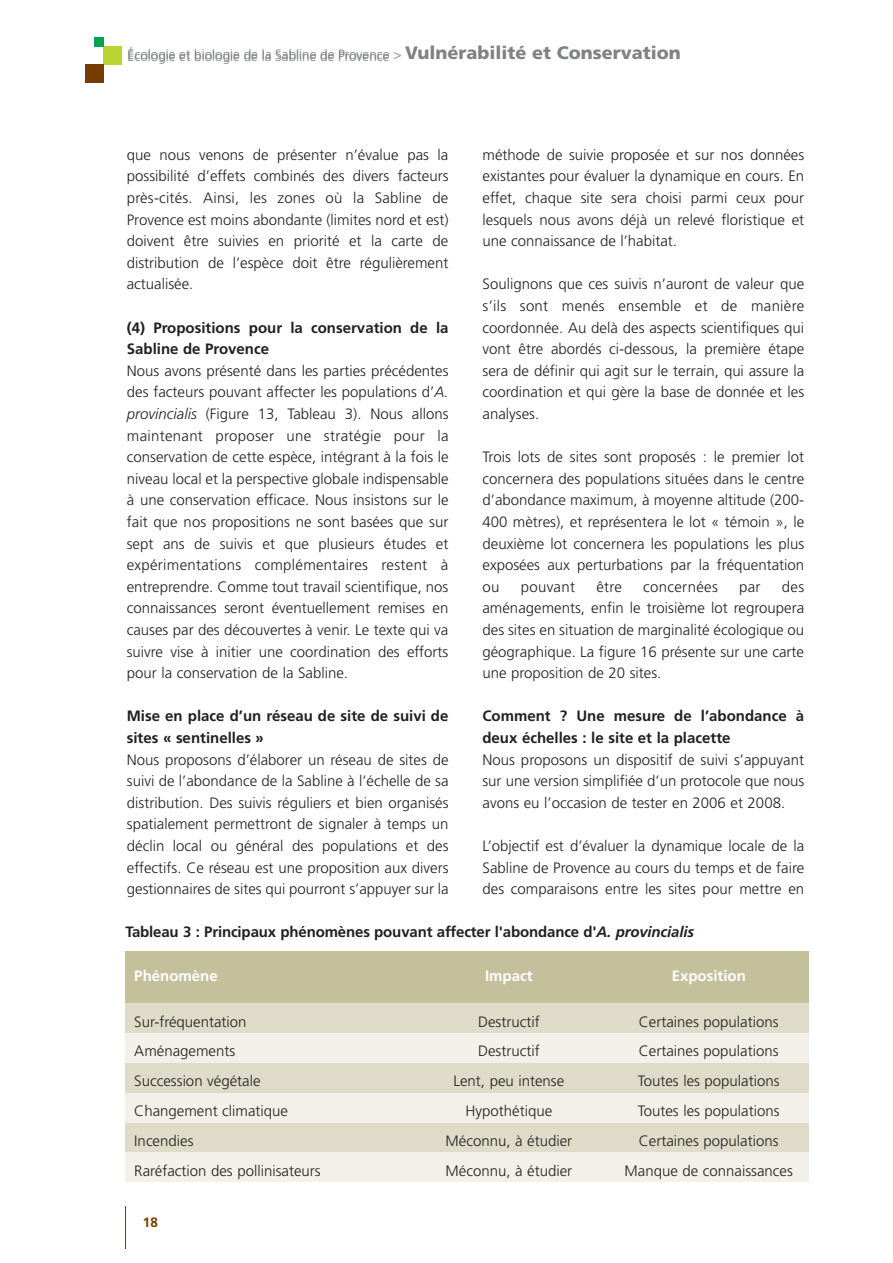
<style>
.page{position:relative;width:893px;height:1263px;background:#fff}
.page>*{position:absolute;margin:0;border:0;box-sizing:border-box;transform-origin:0 0}
.t1{font:900 18px "Frutiger LT Std";color:#808285}
.t2{font:300 15px/21.6px "Frutiger LT Std";color:#231f20;text-align:justify}
.t3{font:700 15px "Frutiger LT Std";letter-spacing:-.01em;color:#231f20}
.t4{font:700 15px "Frutiger LT Std";color:#fff}
.t5{font:300 15px "Frutiger LT Std";letter-spacing:.02em;color:#231f20}
.t6{font:300 13.5px "Frutiger";color:#808285}
.t7{font:700 13.5px "Frutiger LT Std";color:#753e00}
.s1{font-weight:300;font-size:13.5px}
.s2{font-weight:700}
.s3{font-style:italic}
</style>
<div class="page">
<div style="left:103px;top:46px;width:18px;height:18px;background:#bad432"></div>
<div style="left:85px;top:64px;width:18px;height:18px;background:#753e00"></div>
<div style="left:94px;top:37px;width:9px;height:9px;background:#00a54f"></div>
<hr style="left:126px;top:1207px;width:1px;height:42px;background:#753e00">
<div style="left:126px;top:951px;width:283px;height:52px;background:#c5c09c"></div>
<div style="left:409px;top:951px;width:200px;height:52px;background:#c5c09c"></div>
<div style="left:609px;top:951px;width:200px;height:52px;background:#c5c09c"></div>
<div style="left:126px;top:1003px;width:283px;height:30px;background:#dedcc8"></div>
<div style="left:409px;top:1003px;width:200px;height:30px;background:#dedcc8"></div>
<div style="left:609px;top:1003px;width:200px;height:30px;background:#dedcc8"></div>
<div style="left:126px;top:1033px;width:283px;height:30px;background:#f2f0e8"></div>
<div style="left:409px;top:1033px;width:200px;height:30px;background:#f2f0e8"></div>
<div style="left:609px;top:1033px;width:200px;height:30px;background:#f2f0e8"></div>
<div style="left:126px;top:1063px;width:283px;height:30px;background:#dedcc8"></div>
<div style="left:409px;top:1063px;width:200px;height:30px;background:#dedcc8"></div>
<div style="left:609px;top:1063px;width:200px;height:30px;background:#dedcc8"></div>
<div style="left:126px;top:1093px;width:283px;height:30px;background:#f2f0e8"></div>
<div style="left:409px;top:1093px;width:200px;height:30px;background:#f2f0e8"></div>
<div style="left:609px;top:1093px;width:200px;height:30px;background:#f2f0e8"></div>
<div style="left:126px;top:1123px;width:283px;height:29px;background:#dedcc8"></div>
<div style="left:409px;top:1123px;width:200px;height:29px;background:#dedcc8"></div>
<div style="left:609px;top:1123px;width:200px;height:29px;background:#dedcc8"></div>
<div style="left:126px;top:1152px;width:283px;height:30px;background:#f2f0e8"></div>
<div style="left:409px;top:1152px;width:200px;height:30px;background:#f2f0e8"></div>
<div style="left:609px;top:1152px;width:200px;height:30px;background:#f2f0e8"></div>
<p class="t1" style="left:393px;top:46px;width:289px"><span class="s1">&gt;</span> Vulnérabilité et Conservation</p>
<p class="t6" style="left:128px;top:51px;width:264px">Écologie et biologie de la Sabline de Provence</p>
<p class="t2" style="left:127px;top:145px;width:323px">que nous venons de présenter n’évalue pas la possibilité d’effets combinés des divers facteurs près-cités. Ainsi, les zones où la Sabline de Provence est moins abondante (limites nord et est) doivent être suivies en priorité et la carte de distribution de l’espèce doit être régulièrement actualisée.</p>
<p class="t2" style="left:127px;top:318px;width:323px;text-align:left"><span class="s2">(4) Propositions pour la conservation de la Sabline de Provence<br></span>Nous avons présenté dans les parties précédentes des facteurs pouvant affecter les populations d’<span class="s3">A. provincialis</span> (Figure 13, Tableau 3). Nous allons maintenant proposer une stratégie pour la conservation de cette espèce, intégrant à la fois le niveau local et la perspective globale indispensable à une conservation efficace. Nous insistons sur le fait que nos propositions ne sont basées que sur sept ans de suivis et que plusieurs études et expérimentations complémentaires restent à entreprendre. Comme tout travail scientifique, nos connaissances seront éventuellement remises en causes par des découvertes à venir. Le texte qui va suivre vise à initier une coordination des efforts pour la conservation de la Sabline.</p>
<p class="t2" style="left:127px;top:706px;width:323px;text-align:left"><span class="s2">Mise en place d’un réseau de site de suivi de sites « sentinelles »<br></span>Nous proposons d’élaborer un réseau de sites de suivi de l’abondance de la Sabline à l’échelle de sa distribution. Des suivis réguliers et bien organisés spatialement permettront de signaler à temps un déclin local ou général des populations et des effectifs. Ce réseau est une proposition aux divers gestionnaires de sites qui pourront s’appuyer sur la</p>
<p class="t2" style="left:482px;top:145px;width:323px">méthode de suivie proposée et sur nos données existantes pour évaluer la dynamique en cours. En effet, chaque site sera choisi parmi ceux pour lesquels nous avons déjà un relevé floristique et une connaissance de l’habitat.</p>
<p class="t2" style="left:482px;top:275px;width:323px">Soulignons que ces suivis n’auront de valeur que s’ils sont menés ensemble et de manière coordonnée. Au delà des aspects scientifiques qui vont être abordés ci-dessous, la première étape sera de définir qui agit sur le terrain, qui assure la coordination et qui gère la base de donnée et les analyses.</p>
<p class="t2" style="left:482px;top:447px;width:323px">Trois lots de sites sont proposés : le premier lot concernera des populations situées dans le centre d’abondance maximum, à moyenne altitude (200- 400 mètres), et représentera le lot « témoin », le deuxième lot concernera les populations les plus exposées aux perturbations par la fréquentation ou</p>
<p class="t2" style="left:482px;top:577px;width:323px;text-indent:299px">des aménagements, enfin le troisième lot regroupera des sites en situation de marginalité écologique ou géographique. La figure 16 présente sur une carte une proposition de 20 sites.</p>
<p class="t2" style="left:482px;top:706px;width:323px;text-align:left"><span class="s2">Comment ? Une mesure de l’abondance à deux échelles : le site et la placette<br></span>Nous proposons un dispositif de suivi s’appuyant sur une version simplifiée d’un protocole que nous avons eu l’occasion de tester en 2006 et 2008.</p>
<p class="t2" style="left:483px;top:836px;width:323px">L’objectif est d’évaluer la dynamique locale de la Sabline de Provence au cours du temps et de faire des comparaisons entre les sites pour mettre en</p>
<p class="t5" style="left:521px;top:580px;width:56px">pouvant</p>
<p class="t2" style="left:596px;top:577px;width:27px">être</p>
<p class="t5" style="left:643px;top:580px;width:76px">concernées</p>
<p class="t2" style="left:739px;top:577px;width:23px">par</p>
<p class="t3" style="left:126px;top:926px;width:570px">Tableau 3 : Principaux phénomènes pouvant affecter l'abondance d'<span class="s3">A. provincialis</span></p>
<p class="t4" style="left:134px;top:970px;width:85px">Phénomène</p>
<p class="t4" style="left:485px;top:970px;width:49px">Impact</p>
<p class="t4" style="left:672px;top:970px;width:76px">Exposition</p>
<p class="t2" style="left:134px;top:1012px;width:114px">Sur-fréquentation</p>
<p class="t2" style="left:478px;top:1012px;width:63px">Destructif</p>
<p class="t2" style="left:639px;top:1012px;width:141px">Certaines populations</p>
<p class="t2" style="left:134px;top:1042px;width:102px">Aménagements</p>
<p class="t2" style="left:478px;top:1042px;width:63px">Destructif</p>
<p class="t2" style="left:639px;top:1042px;width:141px">Certaines populations</p>
<p class="t2" style="left:134px;top:1071px;width:128px">Succession végétale</p>
<p class="t2" style="left:453px;top:1071px;width:112px">Lent, peu intense</p>
<p class="t2" style="left:638px;top:1071px;width:143px">Toutes les populations</p>
<p class="t2" style="left:134px;top:1101px;width:155px">Changement climatique</p>
<p class="t2" style="left:465px;top:1101px;width:88px">Hypothétique</p>
<p class="t2" style="left:638px;top:1101px;width:143px">Toutes les populations</p>
<p class="t2" style="left:134px;top:1131px;width:61px">Incendies</p>
<p class="t2" style="left:445px;top:1131px;width:128px">Méconnu, à étudier</p>
<p class="t2" style="left:639px;top:1131px;width:141px">Certaines populations</p>
<p class="t2" style="left:134px;top:1161px;width:188px">Raréfaction des pollinisateurs</p>
<p class="t2" style="left:445px;top:1161px;width:128px">Méconnu, à étudier</p>
<p class="t2" style="left:625px;top:1161px;width:170px">Manque de connaissances</p>
<p class="t7" style="left:143px;top:1216px;width:17px">18</p>
</div>
